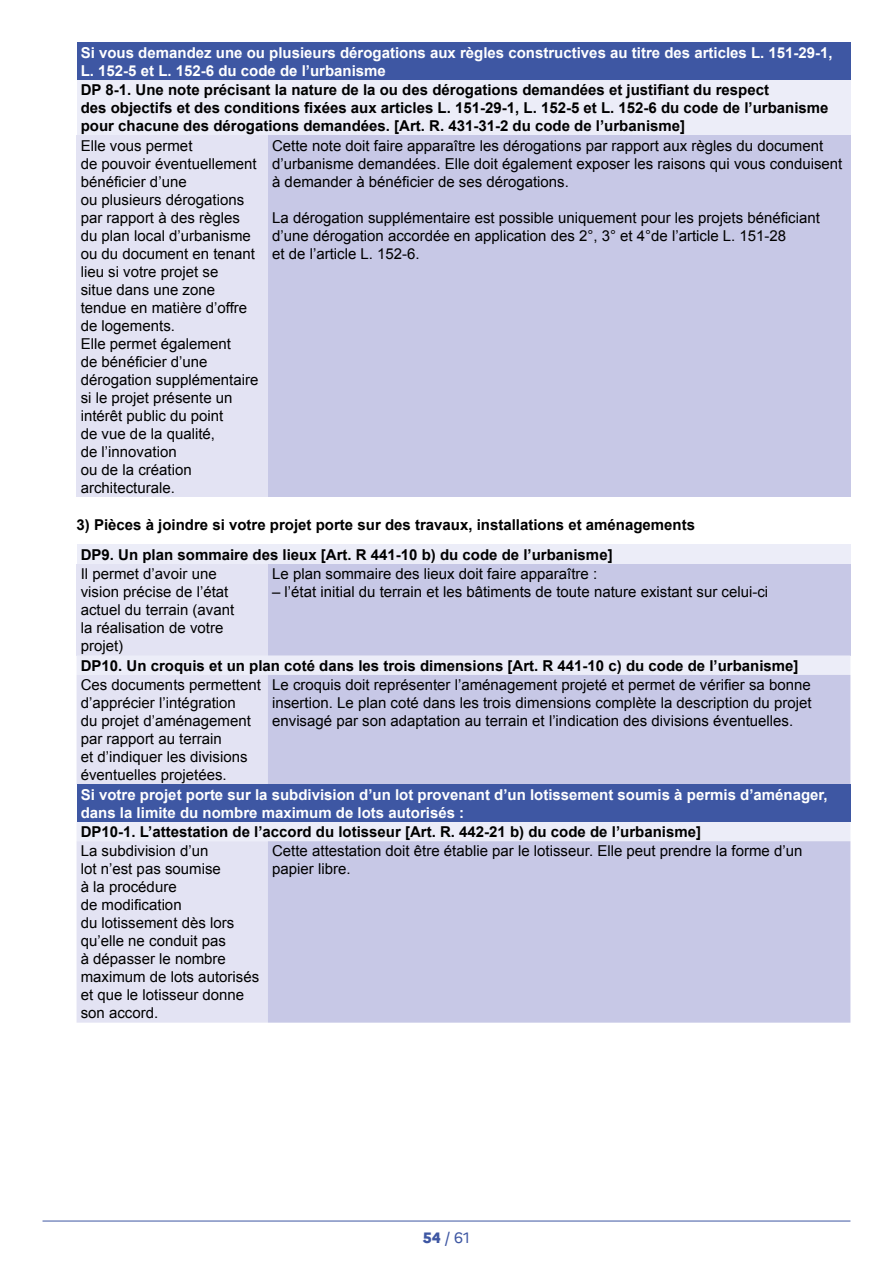
<style>
.page{position:relative;width:893px;height:1263px;background:#fff}
.page>*{position:absolute;margin:0;border:0;box-sizing:border-box;transform-origin:0 0}
.Texte_tableau_Couran{font:15px/18px "Arial";color:#000}
.Texte_tableau_Couran-2{font:700 15px/18px "Arial";color:#000}
.Texte_tableau_Couran-3{font:700 15px/18px "Arial";color:#fff}
.Titre_1{font:700 15px "Arial";color:#000}
.t1{font:15px "Marianne";color:#3e57a3}
.s1{font-weight:800}
</style>
<div class="page">
<hr style="left:43px;top:1221px;width:807px;height:1px;background:#3e57a3">
<div style="left:77px;top:43px;width:773px;height:37px;background:#3e57a3"></div>
<div style="left:77px;top:80px;width:773px;height:55px;background:#ecedf8"></div>
<div style="left:77px;top:135px;width:191px;height:362px;background:#e3e3f3"></div>
<div style="left:268px;top:135px;width:582px;height:362px;background:#c7c8e6"></div>
<div style="left:77px;top:545px;width:773px;height:19px;background:#ecedf8"></div>
<div style="left:77px;top:564px;width:191px;height:91px;background:#e3e3f3"></div>
<div style="left:268px;top:564px;width:582px;height:91px;background:#c7c8e6"></div>
<div style="left:77px;top:655px;width:773px;height:20px;background:#ecedf8"></div>
<div style="left:77px;top:675px;width:191px;height:348px;background:#e3e3f3"></div>
<div style="left:268px;top:675px;width:582px;height:348px;background:#c7c8e6"></div>
<div style="left:77px;top:784px;width:773px;height:38px;background:#3e57a3"></div>
<p class="Texte_tableau_Couran-3" style="left:81px;top:44px;width:753px">Si vous demandez une ou plusieurs dérogations aux règles constructives au titre des articles L. 151-29-1,<br>L. 152-5 et L. 152-6 du code de l’urbanisme</p>
<p class="Texte_tableau_Couran-2" style="left:81px;top:81px;width:749px">DP 8-1. Une note précisant la nature de la ou des dérogations demandées et justifiant du respect<br>des objectifs et des conditions fixées aux articles L. 151-29-1, L. 152-5 et L. 152-6 du code de l’urbanisme pour chacune des dérogations demandées. [Art. R. 431-31-2 du code de l’urbanisme]</p>
<p class="Texte_tableau_Couran" style="left:81px;top:136px;width:177px">Elle vous permet<br>de pouvoir éventuellement bénéficier d’une<br>ou plusieurs dérogations par rapport à des règles du plan local d’urbanisme ou du document en tenant lieu si votre projet se<br>situe dans une zone tendue en matière d’offre de logements.</p>
<p class="Texte_tableau_Couran" style="left:81px;top:334px;width:179px">Elle permet également<br>de bénéficier d’une dérogation supplémentaire si le projet présente un intérêt public du point<br>de vue de la qualité,<br>de l’innovation<br>ou de la création architecturale.</p>
<p class="Texte_tableau_Couran" style="left:272px;top:136px;width:572px">Cette note doit faire apparaître les dérogations par rapport aux règles du document d’urbanisme demandées. Elle doit également exposer les raisons qui vous conduisent à demander à bénéficier de ses dérogations.</p>
<p class="Texte_tableau_Couran" style="left:272px;top:208px;width:549px">La dérogation supplémentaire est possible uniquement pour les projets bénéficiant d’une dérogation accordée en application des 2°, 3° et 4°de l’article L. 151-28<br>et de l’article L. 152-6.</p>
<p class="Titre_1" style="left:77px;top:515px;width:620px">3) Pièces à joindre si votre projet porte sur des travaux, installations et aménagements</p>
<p class="Texte_tableau_Couran-2" style="left:81px;top:546px;width:533px">DP9. Un plan sommaire des lieux [Art. R 441-10 b) du code de l’urbanisme]</p>
<p class="Texte_tableau_Couran" style="left:81px;top:565px;width:155px">Il permet d’avoir une vision précise de l’état actuel du terrain (avant la réalisation de votre projet)</p>
<p class="Texte_tableau_Couran" style="left:272px;top:565px;width:327px">Le plan sommaire des lieux doit faire apparaître :</p>
<p class="Texte_tableau_Couran" style="left:272px;top:583px;width:498px">– l’état initial du terrain et les bâtiments de toute nature existant sur celui-ci</p>
<p class="Texte_tableau_Couran-2" style="left:81px;top:657px;width:719px">DP10. Un croquis et un plan coté dans les trois dimensions [Art. R 441-10 c) du code de l’urbanisme]</p>
<p class="Texte_tableau_Couran" style="left:81px;top:676px;width:182px">Ces documents permettent d’apprécier l’intégration<br>du projet d’aménagement par rapport au terrain<br>et d’indiquer les divisions éventuelles projetées.</p>
<p class="Texte_tableau_Couran" style="left:272px;top:676px;width:541px;text-align:justify">Le croquis doit représenter l’aménagement projeté et permet de vérifier sa bonne insertion. Le plan coté dans les trois dimensions complète la description du projet envisagé par son adaptation au terrain et l’indication des divisions éventuelles.</p>
<p class="Texte_tableau_Couran-3" style="left:81px;top:786px;width:748px">Si votre projet porte sur la subdivision d’un lot provenant d’un lotissement soumis à permis d’aménager, dans la limite du nombre maximum de lots autorisés :</p>
<p class="Texte_tableau_Couran-2" style="left:81px;top:823px;width:622px">DP10-1. L’attestation de l’accord du lotisseur [Art. R. 442-21 b) du code de l’urbanisme]</p>
<p class="Texte_tableau_Couran" style="left:81px;top:842px;width:180px">La subdivision d’un<br>lot n’est pas soumise<br>à la procédure<br>de modification<br>du lotissement dès lors qu’elle ne conduit pas<br>à dépasser le nombre maximum de lots autorisés et que le lotisseur donne son accord.</p>
<p class="Texte_tableau_Couran" style="left:272px;top:842px;width:532px">Cette attestation doit être établie par le lotisseur. Elle peut prendre la forme d’un papier libre.</p>
<p class="t1" style="left:423px;top:1226px;width:49px"><span class="s1">54</span> / 61</p>
</div>
